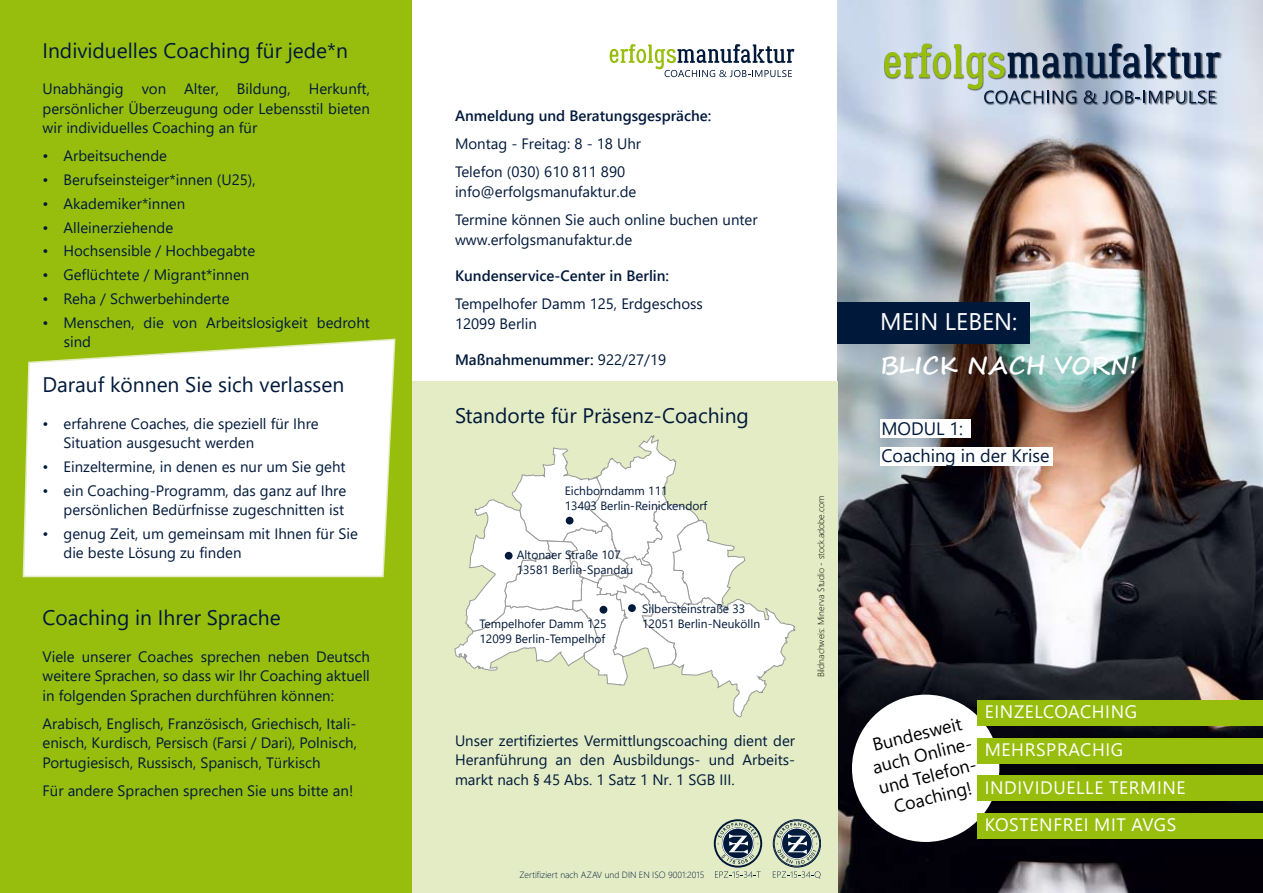
<style>
.page{position:relative;width:1263px;height:893px;background:#fff}
.page>*{position:absolute;margin:0;border:0;box-sizing:border-box;transform-origin:0 0}
.t1{font:700 24px "Segoe Script";color:#fff}
.t2{font:24px "Segoe UI";color:#fff}
.t3{font:21px "Segoe UI";color:#00193b}
.t4{font:18px/37.7px "Segoe UI";letter-spacing:.035em;color:#fff}
.t5{font:18px/21.6px "Segoe UI";color:#000;text-align:center}
.t6{font:18px/27px "Segoe UI";color:#00193b}
.t7{font:15px/19.5px "Segoe UI";color:#00193b}
.t8{font:600 15px "Segoe UI";color:#00193b}
.t9{font:12px/15px "Segoe UI";color:#00193b}
.t10{font:300 9px "Segoe UI";color:#000}
.t11{font:300 9px "Segoe UI";color:#00193b}
.s1{font-weight:400}
</style>
<div class="page">
<img style="left:838px;top:0;width:425px;height:893px">
<div style="left:410px;top:382px;width:428px;height:511px;background:#e3ecc4"></div>
<div style="left:838px;top:302px;width:192px;height:42px;background:#00193b"></div>
<svg style="left:714px;top:820px;width:48px;height:58px"></svg>
<div style="left:773px;top:820px;width:48px;height:47px;border:1px solid #00193b;border-radius:50%"></div>
<div style="left:774px;top:821px;width:46px;height:45px;border:1px solid #00193b;border-radius:50%"></div>
<svg style="left:777px;top:822px;width:40px;height:42px"></svg>
<svg style="left:773px;top:871px;width:48px;height:7px"></svg>
<div style="left:852px;top:695px;width:147px;height:147px;background:#fff;border-radius:50%"></div>
<div style="left:977px;top:700px;width:286px;height:26px;background:#97be0d"></div>
<div style="left:880px;top:420px;width:91px;height:18px;background:#fff"></div>
<div style="left:977px;top:738px;width:286px;height:26px;background:#97be0d"></div>
<div style="left:977px;top:775px;width:286px;height:26px;background:#97be0d"></div>
<div style="left:977px;top:813px;width:286px;height:26px;background:#97be0d"></div>
<svg style="left:609px;top:44px;width:185px;height:33px"></svg>
<svg style="left:455px;top:436px;width:340px;height:281px"></svg>
<div style="left:505px;top:552px;width:8px;height:8px;background:#00193a;border-radius:50%"></div>
<div style="left:628px;top:604px;width:8px;height:8px;background:#00193a;border-radius:50%"></div>
<div style="left:600px;top:606px;width:7px;height:8px;background:#00193a;border-radius:50%"></div>
<div style="left:566px;top:517px;width:7px;height:7px;background:#00193a;border-radius:50%"></div>
<div style="left:884px;top:43px;width:338px;height:63px;background:#000;opacity:.6"></div>
<svg style="left:883px;top:43px;width:337px;height:60px;background:#9aa9ac"></svg>
<div style="left:880px;top:447px;width:173px;height:19px;background:#fff"></div>
<div style="left:0;top:0;width:412px;height:893px;background:#97be0d"></div>
<svg style="left:22px;top:338px;width:374px;height:240px;background:#f3f7e3"></svg>
<h2 class="t3" style="left:43px;top:31px;width:307px">Individuelles Coaching für jede*n</h2>
<p class="t7" style="left:43px;top:78px;width:329px;text-align:justify">U nabhängig von Alter, Bildung, Herkunft, persönlicher Überzeugung oder Lebensstil bieten wir individuelles Coaching an für</p>
<p class="t7" style="left:43px;top:145px;width:126px">• Arbeitsuchende</p>
<p class="t7" style="left:43px;top:169px;width:215px">• Berufseinsteiger*innen (U25),</p>
<p class="t7" style="left:43px;top:192px;width:144px">• Akademiker*innen</p>
<p class="t7" style="left:43px;top:216px;width:132px">• Alleinerziehende</p>
<p class="t7" style="left:43px;top:240px;width:214px">• Hochsensible / Hochbegabte</p>
<p class="t7" style="left:43px;top:264px;width:208px">• Geflüchtete / Migrant*innen</p>
<p class="t7" style="left:43px;top:287px;width:188px">• Reha / Schwerbehinderte</p>
<p class="t7" style="left:64px;top:311px;width:308px;text-indent:-21px">• Menschen, die von Arbeitslosigkeit bedroht sind</p>
<h2 class="t3" style="left:43px;top:365px;width:303px">Darauf können Sie sich verlassen</h2>
<p class="t7" style="left:43px;top:412px;width:278px">• erfahrene Coaches, die speziell für Ihre<br>Situation ausgesucht werden</p>
<p class="t7" style="left:43px;top:455px;width:305px">• Einzeltermine, in denen es nur um Sie geht</p>
<p class="t7" style="left:43px;top:479px;width:305px;text-align:right">• ein Coaching-Programm, das ganz auf Ihre persönlichen Bedürfnisse zugeschnitten ist</p>
<p class="t7" style="left:64px;top:522px;width:296px;text-indent:-21px">• genug Zeit, um gemeinsam mit Ihnen für Sie die beste Lösung zu finden</p>
<h2 class="t3" style="left:43px;top:598px;width:240px">Coaching in Ihrer Sprache</h2>
<p class="t7" style="left:43px;top:645px;width:329px;text-align:justify">Viele unserer Coaches sprechen neben Deutsch weitere Sprachen, so dass wir Ihr Coaching aktuell in folgenden Sprachen durchführen können:</p>
<p class="t7" style="left:43px;top:712px;width:316px;text-align:justify">Arabisch, Englisch, Französisch, Griechisch, Itali&shy;enisch, Kurdisch, Persisch (Farsi / Dari), Polnisch, Portugiesisch, Russisch, Spanisch, Türkisch</p>
<p class="t7" style="left:43px;top:779px;width:312px">Für andere Sprachen sprechen Sie uns bitte an!</p>
<p class="t8" style="left:455px;top:102px;width:258px">Anmeldung und Beratungsgespräche:</p>
<p class="t7" style="left:455px;top:129px;width:188px;line-height:28px">Montag - Freitag: 8 - 18 U hr<br>Telefon (030) 610 811 890</p>
<p class="t7" style="left:455px;top:176px;width:304px;line-height:28px">info@erfolgsmanufaktur.de<br>Termine können Sie auch online buchen unter</p>
<p class="t7" style="left:455px;top:228px;width:179px">www.erfolgsmanufaktur.de</p>
<p class="t8" style="left:455px;top:262px;width:216px">Kundenservice-Center in Berlin:</p>
<p class="t7" style="left:455px;top:293px;width:249px">Tempelhofer Damm 125, Erdgeschoss<br>12099 Berlin</p>
<p class="t8" style="left:455px;top:346px;width:213px">Maßnahmenummer: <span class="s1">922/27/19</span></p>
<h2 class="t3" style="left:455px;top:396px;width:295px">Standorte für Präsenz-Coaching</h2>
<p class="t9" style="left:565px;top:482px;width:144px">Eichborndamm 111<br>13403 Berlin-Reinickendorf</p>
<p class="t9" style="left:517px;top:547px;width:118px">Altonaer Straße 107<br>13581 Berlin-Spandau</p>
<p class="t9" style="left:479px;top:615px;width:129px">Tempelhofer Damm 125<br>12099 Berlin-Tempelhof</p>
<p class="t9" style="left:642px;top:600px;width:119px">Silbersteinstraße 33<br>12051 Berlin-Neukölln</p>
<p class="t10" style="left:812px;top:677px;width:183px;rotate:-90deg">Bildnachweis: Minerva Studio - stock.adobe.com</p>
<p class="t7" style="left:455px;top:729px;width:342px;text-align:justify">U nser zertifiziertes Vermittlungscoaching dient der Heranführung an den Ausbildungs- und Arbeits&shy;markt nach § 45 Abs. 1 Satz 1 Nr. 1 SG B III.</p>
<p class="t11" style="left:519px;top:866px;width:186px">Zertifiziert nach AZAV und DIN EN ISO 9001:2015</p>
<h1 class="t2" style="left:880px;top:299px;width:139px">MEIN LEBEN:</h1>
<h1 class="t1" style="left:880px;top:346px;width:259px">BLICK NACH VORN!</h1>
<p class="t6" style="left:881px;top:414px;width:170px">MODUL 1:<br>Coaching in der Krise</p>
<p class="t5" style="left:865px;top:734px;width:105px;rotate:-14deg">Bundesweit auch Online&shy;und Telefon-<br>Coaching!</p>
<p class="t4" style="left:985px;top:692px;width:52px">Einzelco</p>
<p class="t4" style="left:1068px;top:692px;width:70px">aching</p>
<p class="t4" style="left:985px;top:729px;width:140px">mehrsprachig in divi duelle</p>
<p class="t4" style="left:1109px;top:767px;width:43px">termine</p>
<p class="t4" style="left:985px;top:804px;width:47px">ko sten</p>
<p class="t4" style="left:1053px;top:804px;width:52px">frei mit</p>
<p class="t4" style="left:1131px;top:804px;width:12px">AVGS</p>
</div>
